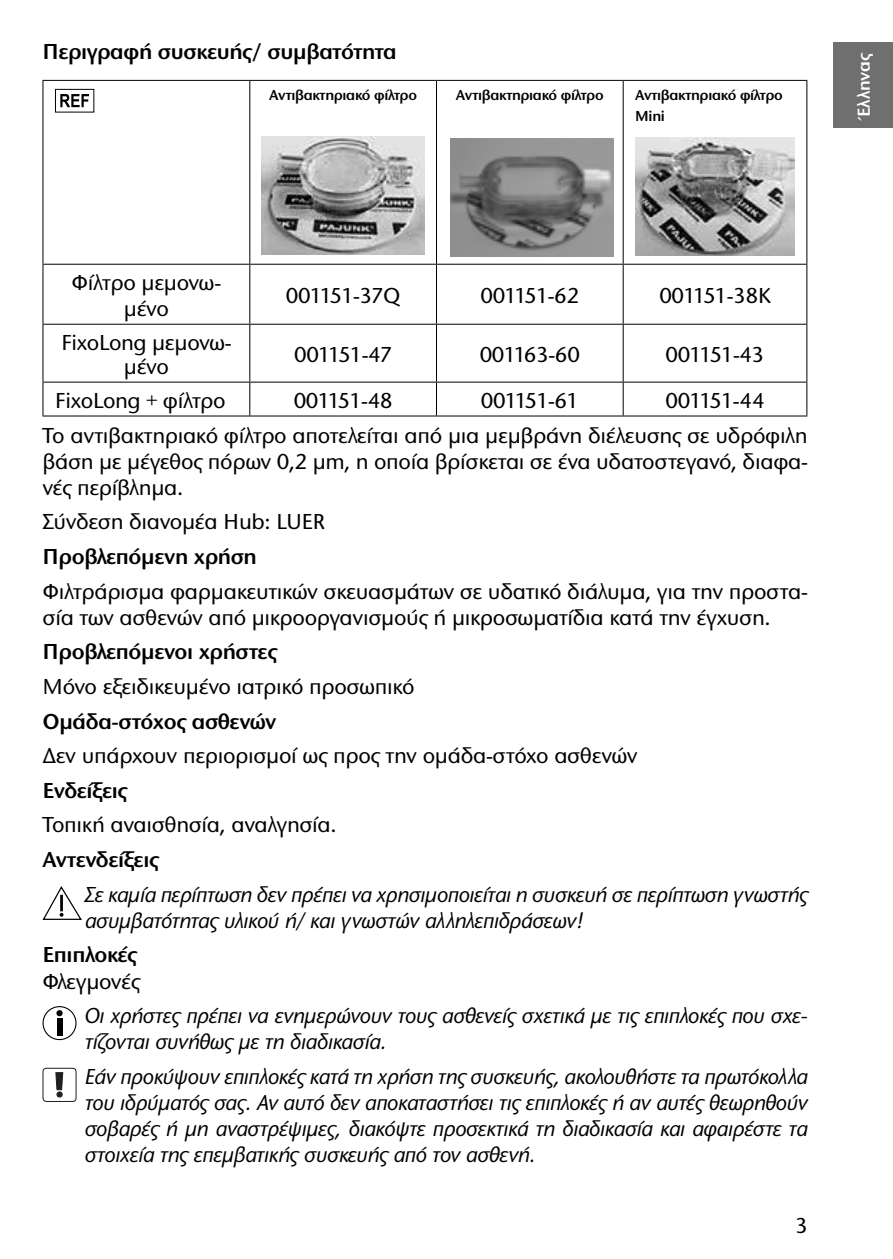
<style>
.page{position:relative;width:893px;height:1259px;background:#fff}
.page>*{position:absolute;margin:0;border:0;box-sizing:border-box;transform-origin:0 0}
.t1{font:500 22.5px/26.1px "Stone Sans ITC Hel";letter-spacing:-.015em;color:#000}
.t2{font:italic 500 22.5px/26.1px "Stone Sans ITC Hel";letter-spacing:-.015em;color:#000}
.t3{font:600 22.5px "Stone Sans ITC Hel";letter-spacing:-.015em;color:#000}
.t4{font:500 22.5px "Stone Sans ITC Hel";letter-spacing:-.055em;color:#000}
.t5{font:500 22.5px "Stone Sans ITC Hel";letter-spacing:-.065em;color:#000}
.t6{font:500 22.5px "Stone Sans ITC Hel";letter-spacing:-.05em;color:#000}
.t7{font:500 22.5px "Stone Sans ITC Hel";letter-spacing:-.06em;color:#000}
.t8{font:600 18px "Stone Sans ITC Hel";letter-spacing:-.01em;color:#fff}
.t9{font:600 15px/21px "Stone Sans ITC Hel";letter-spacing:-.02em;color:#000}
</style>
<div class="page">
<div style="left:833px;top:43px;width:60px;height:85px;background:#706f6f"></div>
<hr style="left:43px;top:80px;width:207px;height:1px;background:#000">
<hr style="left:42px;top:81px;width:1px;height:183px;background:#000">
<hr style="left:250px;top:80px;width:186px;height:1px;background:#000">
<hr style="left:249px;top:81px;width:1px;height:183px;background:#000">
<hr style="left:436px;top:80px;width:187px;height:1px;background:#000">
<hr style="left:436px;top:81px;width:1px;height:183px;background:#000">
<hr style="left:623px;top:80px;width:184px;height:1px;background:#000">
<hr style="left:623px;top:81px;width:1px;height:183px;background:#000">
<hr style="left:806px;top:81px;width:1px;height:183px;background:#000">
<hr style="left:43px;top:264px;width:207px;height:1px;background:#000">
<hr style="left:42px;top:265px;width:1px;height:59px;background:#000">
<hr style="left:250px;top:264px;width:186px;height:1px;background:#000">
<hr style="left:249px;top:265px;width:1px;height:59px;background:#000">
<hr style="left:436px;top:264px;width:187px;height:1px;background:#000">
<hr style="left:436px;top:265px;width:1px;height:59px;background:#000">
<hr style="left:623px;top:264px;width:184px;height:1px;background:#000">
<hr style="left:623px;top:265px;width:1px;height:59px;background:#000">
<hr style="left:806px;top:265px;width:1px;height:59px;background:#000">
<hr style="left:43px;top:324px;width:207px;height:1px;background:#000">
<hr style="left:42px;top:325px;width:1px;height:57px;background:#000">
<hr style="left:250px;top:324px;width:186px;height:1px;background:#000">
<hr style="left:249px;top:325px;width:1px;height:57px;background:#000">
<hr style="left:436px;top:324px;width:187px;height:1px;background:#000">
<hr style="left:436px;top:325px;width:1px;height:57px;background:#000">
<hr style="left:623px;top:324px;width:184px;height:1px;background:#000">
<hr style="left:623px;top:325px;width:1px;height:57px;background:#000">
<hr style="left:806px;top:325px;width:1px;height:57px;background:#000">
<hr style="left:43px;top:381px;width:207px;height:2px;background:#000">
<hr style="left:42px;top:382px;width:1px;height:33px;background:#000">
<hr style="left:250px;top:381px;width:186px;height:2px;background:#000">
<hr style="left:249px;top:382px;width:1px;height:33px;background:#000">
<hr style="left:436px;top:381px;width:187px;height:2px;background:#000">
<hr style="left:436px;top:382px;width:1px;height:33px;background:#000">
<hr style="left:623px;top:381px;width:184px;height:2px;background:#000">
<hr style="left:623px;top:382px;width:1px;height:33px;background:#000">
<hr style="left:806px;top:382px;width:1px;height:33px;background:#000">
<hr style="left:43px;top:415px;width:207px;height:1px;background:#000">
<hr style="left:250px;top:415px;width:186px;height:1px;background:#000">
<hr style="left:436px;top:415px;width:187px;height:1px;background:#000">
<hr style="left:623px;top:415px;width:184px;height:1px;background:#000">
<div style="left:55px;top:89px;width:39px;height:23px;border:1px solid #000"></div>
<svg style="left:60px;top:94px;width:29px;height:13px"></svg>
<img style="left:262px;top:137px;width:163px;height:118px">
<img style="left:635px;top:137px;width:159px;height:118px">
<svg style="left:43px;top:886px;width:39px;height:34px"></svg>
<div style="left:43px;top:1006px;width:34px;height:34px;border:1px solid #000;border-radius:50%"></div>
<div style="left:56px;top:1010px;width:7px;height:6px;background:#000;border-radius:50%"></div>
<div style="left:57px;top:1019px;width:5px;height:17px;background:#000"></div>
<svg style="left:56px;top:1072px;width:7px;height:25px"></svg>
<div style="left:43px;top:1067px;width:34px;height:34px;border:1px solid #1e1f1d;border-radius:4px"></div>
<img style="left:451px;top:139px;width:162px;height:118px">
<p class="t3" style="left:43px;top:39px;width:356px">Περιγραφή συσκευής/ συμβατότητα</p>
<p class="t9" style="left:269px;top:85px;width:149px">Αντιβακτηριακό φίλτρο</p>
<p class="t9" style="left:456px;top:85px;width:149px">Αντιβακτηριακό φίλτρο</p>
<p class="t9" style="left:635px;top:85px;width:149px">Αντιβακτηριακό φίλτρο<br>Mini</p>
<p class="t8" style="left:853px;top:117px;width:66px;rotate:-90deg">Έλληνας</p>
<p class="t1" style="left:72px;top:269px;width:151px;text-align:center">Φίλτρο μεμονω&shy;μένο</p>
<p class="t1" style="left:61px;top:330px;width:172px;line-height:24px;text-align:center">FixoLong μεμονω&shy;μένο</p>
<p class="t5" style="left:286px;top:282px;width:116px">001151-37Q</p>
<p class="t4" style="left:480px;top:282px;width:100px">001151-62</p>
<p class="t6" style="left:659px;top:282px;width:113px">001151-38K</p>
<p class="t5" style="left:294px;top:341px;width:99px">001151-47</p>
<p class="t1" style="left:480px;top:341px;width:102px">001163-60</p>
<p class="t4" style="left:666px;top:341px;width:100px">001151-43</p>
<p class="t1" style="left:55px;top:387px;width:172px">FixoLong + φίλτρο</p>
<p class="t7" style="left:294px;top:387px;width:100px">001151-48</p>
<p class="t4" style="left:481px;top:387px;width:99px">001151-61</p>
<p class="t1" style="left:43px;top:382px;width:767px;line-height:35.1px;text-indent:623px">001151-44<br>Το αντιβακτηριακό φίλτρο αποτελείται από μια μεμβράνη διέλευσης σε υδρόφιλη</p>
<p class="t1" style="left:43px;top:448px;width:767px">βάση με μέγεθος πόρων 0,2 μm, η οποία βρίσκεται σε ένα υδατοστεγανό, διαφα&shy;νές περίβλημα.</p>
<p class="t1" style="left:43px;top:509px;width:284px">Σύνδεση διανομέα Hub: LUER</p>
<p class="t3" style="left:43px;top:543px;width:216px">Προβλεπόμενη χρήση</p>
<p class="t1" style="left:43px;top:578px;width:767px">Φιλτράρισμα φαρμακευτικών σκευασμάτων σε υδατικό διάλυμα, για την προστα&shy;σία των ασθενών από μικροοργανισμούς ή μικροσωματίδια κατά την έγχυση.</p>
<p class="t3" style="left:43px;top:639px;width:236px">Προβλεπόμενοι χρήστες</p>
<p class="t1" style="left:43px;top:673px;width:374px">Μόνο εξειδικευμένο ιατρικό προσωπικό</p>
<p class="t3" style="left:43px;top:708px;width:236px">Ομάδα-στόχος ασθενών</p>
<p class="t1" style="left:43px;top:743px;width:597px">Δεν υπάρχουν περιορισμοί ως προς την ομάδα-στόχο ασθενών</p>
<p class="t3" style="left:43px;top:777px;width:86px">Ενδείξεις</p>
<p class="t1" style="left:43px;top:812px;width:296px">Τοπική αναισθησία, αναλγησία.</p>
<p class="t3" style="left:43px;top:846px;width:118px">Αντενδείξεις</p>
<p class="t2" style="left:85px;top:881px;width:725px">Σε καμία περίπτωση δεν πρέπει να χρησιμοποιείται η συσκευή σε περίπτωση γνωστής ασυμβατότητας υλικού ή/ και γνωστών αλληλεπιδράσεων!</p>
<p class="t3" style="left:43px;top:942px;width:96px">Επιπλοκές</p>
<p class="t1" style="left:43px;top:968px;width:99px">Φλεγμονές</p>
<p class="t2" style="left:85px;top:1002px;width:725px">Οι χρήστες πρέπει να ενημερώνουν τους ασθενείς σχετικά με τις επιπλοκές που σχε&shy;τίζονται συνήθως με τη διαδικασία.</p>
<p class="t2" style="left:85px;top:1063px;width:725px;text-align:justify">Εάν προκύψουν επιπλοκές κατά τη χρήση της συσκευής, ακολουθήστε τα πρωτόκολλα του ιδρύματός σας. Αν αυτό δεν αποκαταστήσει τις επιπλοκές ή αν αυτές θεωρηθούν σοβαρές ή μη αναστρέψιμες, διακόψτε προσεκτικά τη διαδικασία και αφαιρέστε τα στοιχεία της επεμβατικής συσκευής από τον ασθενή.</p>
<p class="t1" style="left:795px;top:1212px;width:14px">3</p>
</div>
